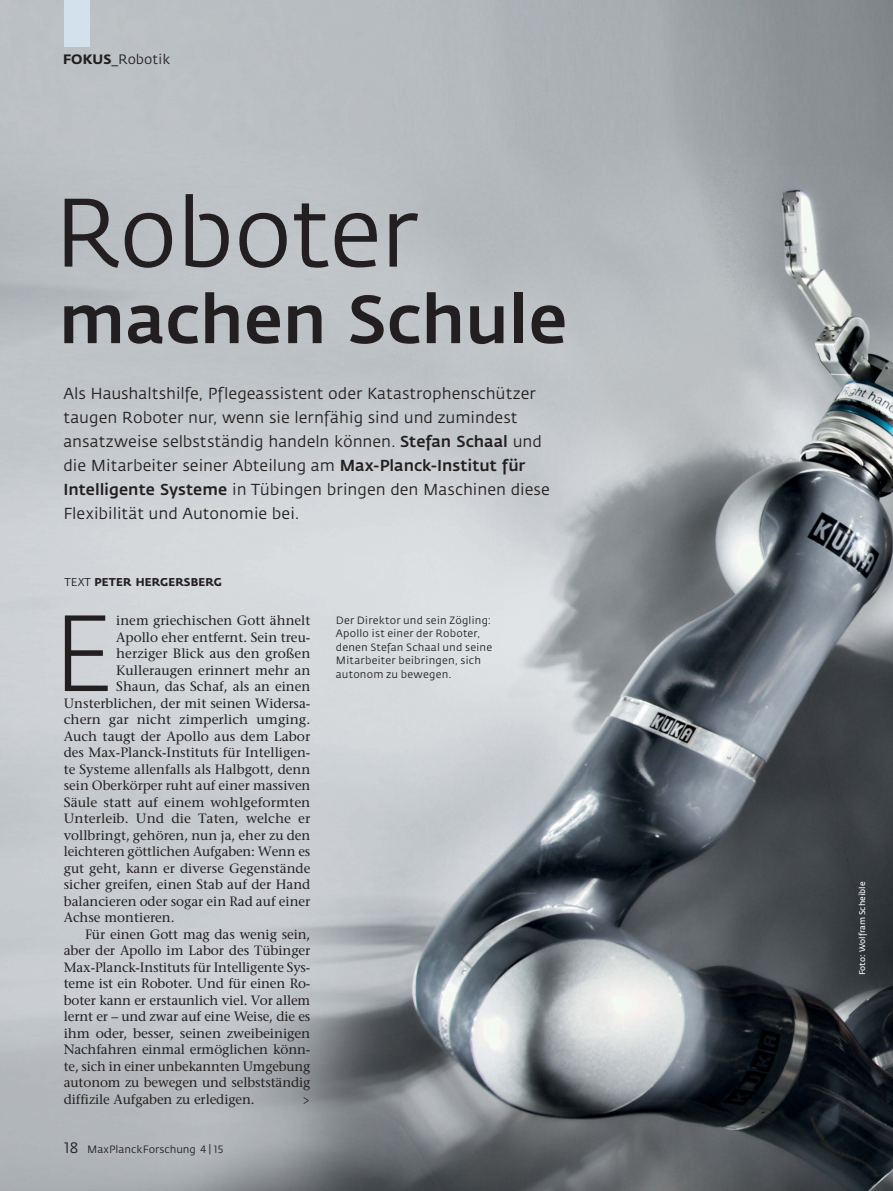
<style>
.page{position:relative;width:893px;height:1191px;background:#fff}
.page>*{position:absolute;margin:0;border:0;box-sizing:border-box;transform-origin:0 0}
.t1{font:300 106.8px "Fedra Sans";color:#231f20}
.t2{font:96px "Fedra Sans";letter-spacing:-.02em;color:#231f20}
.t3{font:500 67.5px "Fedra Sans";letter-spacing:-.01em;color:#231f20}
.t4{font:15.75px/24px "Fedra Sans";color:#231f20}
.t5{font:13.5px "Stone Serif";color:#231f20}
.t6{font:13.5px "Fedra Sans";color:#231f20}
.t7{font:13.5px "Stone Serif";color:#231f20;scale:.7 1}
.t8{font:700 11.25px "Fedra Sans";letter-spacing:.01em;color:#231f20}
.t9{font:10.5px/13.5px "Fedra Sans";letter-spacing:.015em;color:#231f20}
.t10{font:8.25px "Fedra Sans";color:#fff}
.s1{font-weight:700}
.s2{font-weight:500}
.s3{font-weight:400}
.s4{font-family:"Fedra Sans Book SC";font-size:15px}
.s5{font-family:"Fedra Sans Book SC"}
</style>
<div class="page">
<img style="left:0;top:0;width:893px;height:1191px">
<div style="left:64px;top:0;width:25px;height:47px;background:#d2e1eb"></div>
<p class="t6" style="left:63px;top:54px;width:109px"><span class="s1">FOKUS</span>_Robotik</p>
<p class="t2" style="left:53px;top:195px;width:367px">Roboter</p>
<p class="t3" style="left:59px;top:293px;width:510px">machen Schule</p>
<p class="t4" style="left:63px;top:383px;width:488px">Als Haushaltshilfe, Pflegeassistent oder Katastrophenschützer taugen Roboter nur, wenn sie lernfähig sind und zumindest ansatzweise selbstständig handeln können. <span class="s2">Stefan Schaal</span> und die Mitarbeiter seiner Abteilung am <span class="s2">Max-Planck-Institut für Intelligente Systeme</span> in Tübingen bringen den Maschinen diese Flexibilität und Autonomie bei.</p>
<p class="t8" style="left:65px;top:578px;width:159px"><span class="s3">TEXT</span> PETER HERGERSBERG</p>
<p class="t1" style="left:52px;top:608px;width:63px">E</p>
<p class="t5" style="left:116px;top:615px;width:196px">inem griechischen Gott ähnelt</p>
<p class="t5" style="left:116px;top:631px;width:196px">Apollo eher entfernt. Sein treu-</p>
<p class="t5" style="left:116px;top:648px;width:196px">herziger Blick aus den großen</p>
<p class="t5" style="left:116px;top:664px;width:196px">Kulleraugen erinnert mehr an</p>
<p class="t5" style="left:116px;top:681px;width:196px">Shaun, das Schaf, als an einen</p>
<p class="t5" style="left:64px;top:697px;width:248px">Unsterblichen, der mit seinen Widersa-</p>
<p class="t5" style="left:64px;top:714px;width:248px">chern gar nicht zimperlich umging.</p>
<p class="t5" style="left:64px;top:730px;width:248px">Auch taugt der Apollo aus dem Labor</p>
<p class="t5" style="left:64px;top:747px;width:248px">des Max-Planck-Instituts für Intelligen-</p>
<p class="t5" style="left:64px;top:763px;width:248px">te Systeme allenfalls als Halbgott, denn</p>
<p class="t5" style="left:64px;top:780px;width:248px">sein Oberkörper ruht auf einer massiven</p>
<p class="t5" style="left:64px;top:796px;width:248px">Säule statt auf einem wohlgeformten</p>
<p class="t5" style="left:64px;top:813px;width:248px">Unterleib. Und die Taten, welche er</p>
<p class="t5" style="left:64px;top:829px;width:248px">vollbringt, gehören, nun ja, eher zu den</p>
<p class="t5" style="left:64px;top:846px;width:248px">leichteren göttlichen Aufgaben: Wenn es</p>
<p class="t5" style="left:64px;top:862px;width:248px">gut geht, kann er diverse Gegenstände</p>
<p class="t5" style="left:64px;top:879px;width:248px">sicher greifen, einen Stab auf der Hand</p>
<p class="t5" style="left:64px;top:895px;width:248px">balancieren oder sogar ein Rad auf einer</p>
<p class="t5" style="left:64px;top:912px;width:112px">Achse montieren.</p>
<p class="t5" style="left:85px;top:928px;width:227px">Für einen Gott mag das wenig sein,</p>
<p class="t5" style="left:64px;top:945px;width:248px">aber der Apollo im Labor des Tübinger</p>
<p class="t5" style="left:64px;top:961px;width:248px">Max-Planck-Instituts für Intelligente Sys-</p>
<p class="t5" style="left:64px;top:978px;width:248px">teme ist ein Roboter. Und für einen Ro-</p>
<p class="t5" style="left:64px;top:994px;width:248px">boter kann er erstaunlich viel. Vor allem</p>
<p class="t5" style="left:64px;top:1011px;width:248px">lernt er – und zwar auf eine Weise, die es</p>
<p class="t5" style="left:64px;top:1027px;width:248px">ihm oder, besser, seinen zweibeinigen</p>
<p class="t5" style="left:64px;top:1044px;width:248px">Nachfahren einmal ermöglichen könn-</p>
<p class="t5" style="left:64px;top:1060px;width:248px">te, sich in einer unbekannten Umgebung</p>
<p class="t5" style="left:64px;top:1077px;width:248px">autonom zu bewegen und selbstständig</p>
<p class="t5" style="left:64px;top:1093px;width:192px">diffizile Aufgaben zu erledigen.</p>
<p class="t9" style="left:64px;top:1143px;width:161px"><span class="s4">18</span> MaxPlanckForschung <span class="s5">4 | 15</span></p>
<p class="t7" style="left:304px;top:1093px;width:9px">&gt;</p>
<p class="t9" style="left:336px;top:614px;width:158px">Der Direktor und sein Zögling:<br>Apollo ist einer der Roboter, denen Stefan Schaal und seine<br>Mitarbeiter beibringen, sich autonom zu bewegen.</p>
<p class="t10" style="left:859px;top:975px;width:96px;rotate:-90deg">Foto: Wolfram Scheible</p>
</div>
